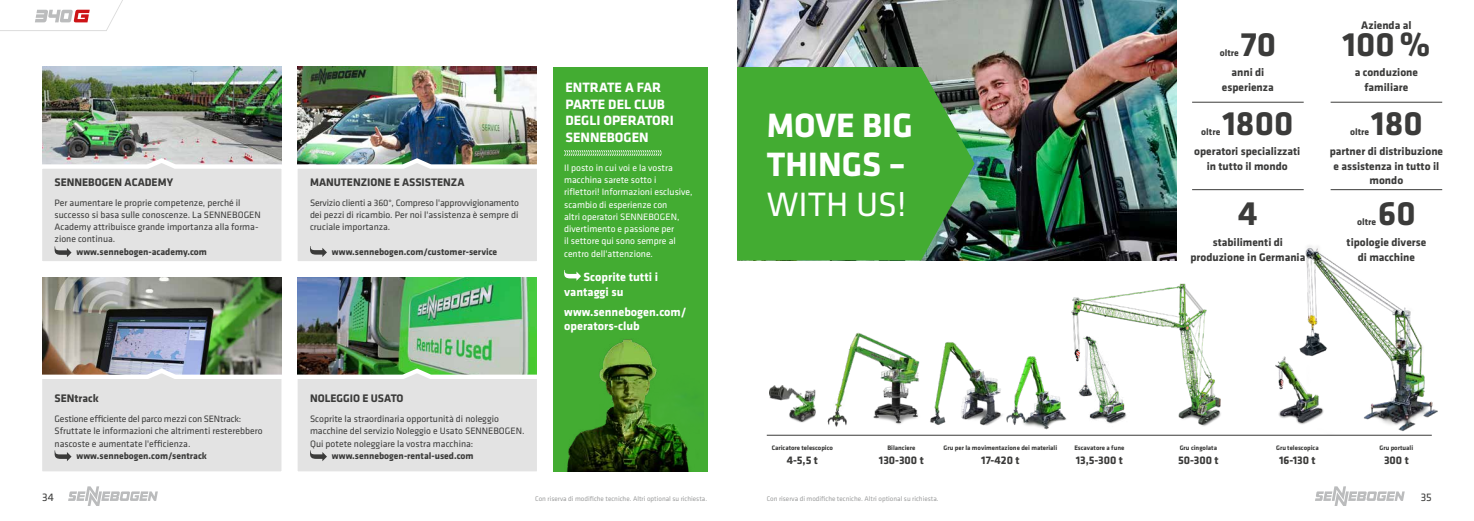
<style>
.page{position:relative;width:1474px;height:521px;background:#fff}
.page>*{position:absolute;margin:0;border:0;box-sizing:border-box;transform-origin:0 0}
.t1{font:700 43.75px/43.8px "Klavika Basic";color:#fff}
.t2{font:43.75px "Klavika Basic";color:#fff}
.t3{font:700 35px "Klavika Basic";color:#3b3b3a}
.t4{font:700 35px/39.4px "Klavika Basic";color:#fff}
.t5{font:35px "Klavika Basic";color:#fff}
.t6{font:700 14px/16.6px "Klavika Basic";color:#fff}
.t7{font:700 12.25px/14.9px "Klavika Basic";color:#fff}
.t8{font:700 11.46px "Klavika Basic";color:#3b3b3a}
.t9{font:700 11.38px/14.9px "Klavika Basic";color:#3b3b3a;text-align:center}
.t10{font:11.38px "Klavika Basic";color:#3b3b3a}
.t11{font:9.62px/12.2px "Klavika Basic";color:#3b3b3a}
.t12{font:9.62px/12.2px "Klavika Basic";color:#fff}
.t13{font:700 9.62px "Klavika Basic";color:#3b3b3a}
.t14{font:7px "Klavika Basic";color:#9c9d9d}
.t15{font:700 6.74px "Klavika Basic";color:#3b3b3a}
</style>
<div class="page">
<svg style="left:68px;top:486px;width:90px;height:20px"></svg>
<svg style="left:1315px;top:486px;width:89px;height:20px"></svg>
<div style="left:553px;top:67px;width:154px;height:404px;background:#43ac32"></div>
<svg style="left:564px;top:150px;width:98px;height:6px"></svg>
<img style="left:567px;top:339px;width:122px;height:132px">
<img style="left:42px;top:67px;width:239px;height:88px">
<img style="left:297px;top:67px;width:240px;height:88px">
<img style="left:42px;top:277px;width:239px;height:88px">
<img style="left:297px;top:277px;width:240px;height:88px">
<hr style="left:766px;top:435px;width:665px;height:1px;background:#3b3b3a">
<img style="left:737px;top:0;width:439px;height:260px">
<svg style="left:737px;top:67px;width:237px;height:193px;background:#46a638"></svg>
<hr style="left:1192px;top:102px;width:111px;height:1px;background:#3b3b3a">
<hr style="left:1192px;top:189px;width:111px;height:1px;background:#3b3b3a">
<hr style="left:1330px;top:102px;width:112px;height:1px;background:#3b3b3a">
<hr style="left:1330px;top:189px;width:112px;height:1px;background:#3b3b3a">
<img style="left:827px;top:332px;width:93px;height:95px">
<img style="left:924px;top:342px;width:95px;height:94px">
<img style="left:1053px;top:434px;width:82px;height:2px">
<img style="left:1071px;top:283px;width:150px;height:143px">
<img style="left:1276px;top:246px;width:162px;height:190px">
<img style="left:769px;top:385px;width:47px;height:38px">
<img style="left:1275px;top:351px;width:54px;height:77px">
<img style="left:997px;top:342px;width:70px;height:92px">
<svg style="left:42px;top:155px;width:495px;height:106px;background:#dee0de"></svg>
<svg style="left:42px;top:365px;width:495px;height:107px;background:#dbdddb"></svg>
<svg style="left:564px;top:270px;width:17px;height:11px"></svg>
<svg style="left:0;top:0;width:123px;height:31px"></svg>
<p class="t9" style="left:55px;top:174px;width:120px">SENNEBOGEN ACADEMY</p>
<p class="t11" style="left:55px;top:196px;width:208px">Per aumentare le proprie competenze, perché il successo si basa sulle conoscenze. La SENNEBOGEN Academy attribuisce grande importanza alla forma&shy;zione continua.</p>
<p class="t13" style="left:76px;top:245px;width:132px">www.sennebogen-academy.com</p>
<p class="t9" style="left:55px;top:391px;width:46px">SENtrack</p>
<p class="t11" style="left:55px;top:412px;width:209px">Gestione efficiente del parco mezzi con SENtrack:<br>Sfruttate le informazioni che altrimenti resterebbero nascoste e aumentate l'efficienza.</p>
<p class="t13" style="left:76px;top:449px;width:132px">www.sennebogen.com/sentrack</p>
<p class="t9" style="left:310px;top:174px;width:156px">MANUTENZIONE E ASSISTENZA</p>
<p class="t11" style="left:310px;top:196px;width:211px;text-align:justify">Servizio clienti a 360°, Compreso l'approvvigionamento dei pezzi di ricambio. Per noi l'assistenza è sempre di cruciale importanza.</p>
<p class="t13" style="left:332px;top:245px;width:167px">www.sennebogen.com/customer-service</p>
<p class="t9" style="left:310px;top:391px;width:95px">NOLEGGIO E USATO</p>
<p class="t11" style="left:310px;top:412px;width:216px">Scoprite la straordinaria opportunità di noleggio macchine del servizio Noleggio e Usato SENNEBOGEN.<br>Qui potete noleggiare la vostra macchina:</p>
<p class="t13" style="left:332px;top:449px;width:143px">www.sennebogen-rental-used.com</p>
<h3 class="t6" style="left:565px;top:78px;width:110px">ENTRATE A FAR<br>PARTE DEL CLUB<br>DEGLI OPERATORI<br>SENNEBOGEN</h3>
<p class="t12" style="left:564px;top:161px;width:130px">Il posto in cui voi e la vostra macchina sarete sotto i riflettori! Informazioni esclusive, scambio di esperienze con<br>altri operatori SENNEBOGEN, divertimento e passione per<br>il settore qui sono sempre al centro dell'attenzione.</p>
<p class="t7" style="left:564px;top:269px;width:95px;text-indent:20px">Scoprite tutti i vantaggi su</p>
<p class="t7" style="left:564px;top:303px;width:124px">www.sennebogen.com/ operators-club</p>
<h1 class="t1" style="left:768px;top:80px;width:184px">MOVE BIG<br>THINGS</h1>
<h1 class="t2" style="left:768px;top:162px;width:164px">WITH US</h1>
<h2 class="t4" style="left:766px;top:104px;width:148px">MOVE BIG<br>THINGS –</h2>
<h2 class="t5" style="left:766px;top:181px;width:141px">WITH US!</h2>
<p class="t9" style="left:1361px;top:17px;width:52px">Azienda al</p>
<h2 class="t3" style="left:1240px;top:19px;width:37px">70</h2>
<p class="t13" style="left:1219px;top:46px;width:21px">oltre</p>
<h2 class="t3" style="left:1342px;top:19px;width:90px">100 %</h2>
<p class="t9" style="left:1221px;top:64px;width:53px">anni di esperienza</p>
<p class="t9" style="left:1354px;top:64px;width:65px">a conduzione familiare</p>
<h2 class="t3" style="left:1222px;top:98px;width:72px">1800</h2>
<p class="t13" style="left:1201px;top:125px;width:21px">oltre</p>
<h2 class="t3" style="left:1371px;top:98px;width:53px">180</h2>
<p class="t13" style="left:1349px;top:124px;width:21px">oltre</p>
<p class="t9" style="left:1194px;top:143px;width:108px">operatori specializzati in tutto il mondo</p>
<p class="t9" style="left:1329px;top:143px;width:115px">partner di distribuzione e assistenza in tutto il mondo</p>
<h2 class="t3" style="left:1237px;top:188px;width:21px">4</h2>
<h2 class="t3" style="left:1378px;top:188px;width:39px">60</h2>
<p class="t13" style="left:1356px;top:215px;width:21px">oltre</p>
<p class="t9" style="left:1190px;top:234px;width:116px">stabilimenti di produzione in Germania</p>
<p class="t9" style="left:1346px;top:234px;width:81px">tipologie diverse di macchine</p>
<p class="t15" style="left:771px;top:443px;width:63px">Caricatore telescopico</p>
<p class="t15" style="left:887px;top:443px;width:29px">Bilanciere</p>
<p class="t8" style="left:879px;top:451px;width:46px">130-300 t</p>
<p class="t8" style="left:786px;top:451px;width:33px">4-5,5 t</p>
<p class="t15" style="left:943px;top:443px;width:115px">Gru per la movimentazione dei materiali</p>
<p class="t8" style="left:981px;top:451px;width:40px">17-420 t</p>
<p class="t15" style="left:1074px;top:443px;width:52px">Escavatore a fune</p>
<p class="t8" style="left:1075px;top:451px;width:49px">13,5-300 t</p>
<p class="t15" style="left:1179px;top:443px;width:39px">Gru cingolata</p>
<p class="t8" style="left:1178px;top:451px;width:42px">50-300 t</p>
<p class="t15" style="left:1276px;top:443px;width:44px">Gru telescopica</p>
<p class="t8" style="left:1278px;top:451px;width:38px">16-130 t</p>
<p class="t15" style="left:1379px;top:443px;width:35px">Gru portuali</p>
<p class="t8" style="left:1383px;top:451px;width:26px">300 t</p>
<p class="t10" style="left:42px;top:490px;width:13px">34</p>
<p class="t10" style="left:1420px;top:490px;width:13px">35</p>
<p class="t14" style="left:535px;top:494px;width:173px">Con riserva di modifiche tecniche. Altri optional su richiesta.</p>
<p class="t14" style="left:766px;top:494px;width:173px">Con riserva di modifiche tecniche. Altri optional su richiesta.</p>
</div>
